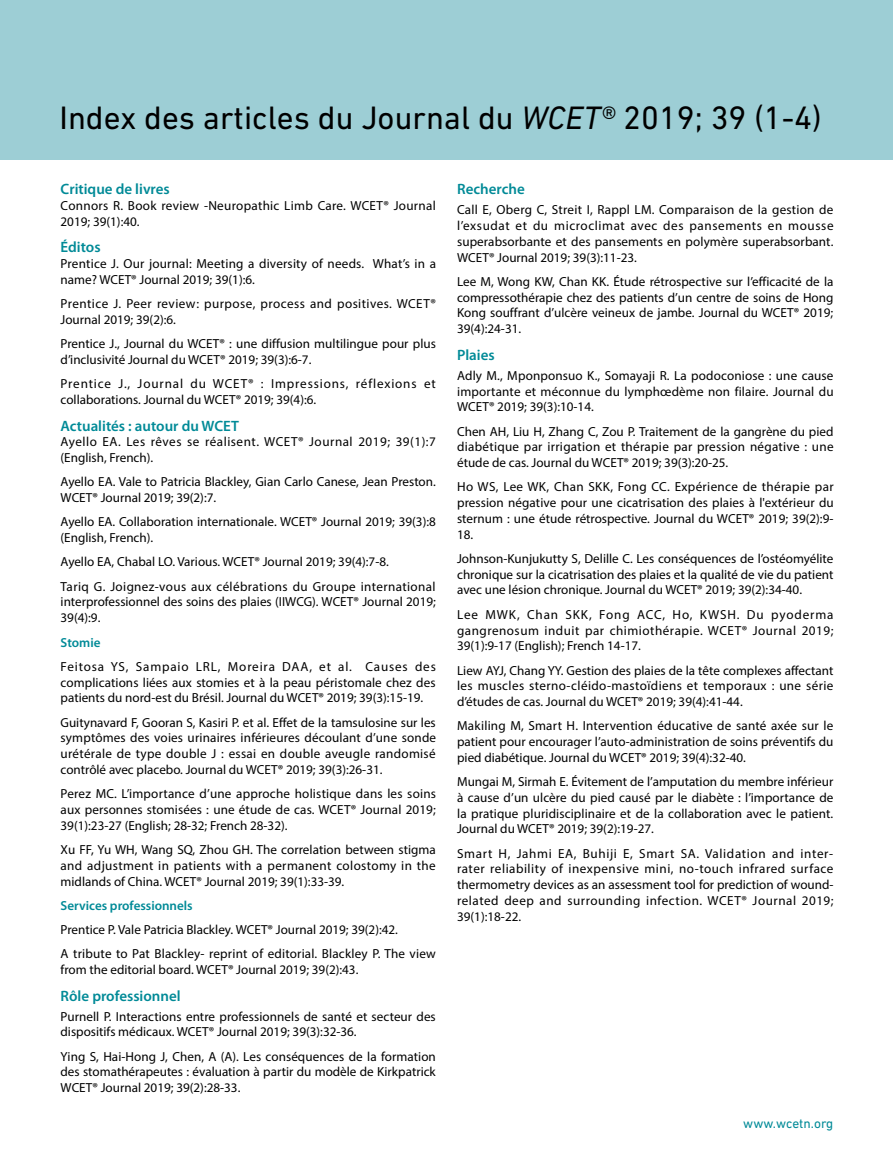
<style>
.page{position:relative;width:893px;height:1149px;background:#fff}
.page>*{position:absolute;margin:0;border:0;box-sizing:border-box;transform-origin:0 0}
.t1{font:33px "DIN Next LT Pro";color:#000}
.t2{font:600 15px "Myriad Pro";color:#008a97}
.t3{font:13.5px "DIN Next LT Pro";color:#008a97}
.t4{font:13.2px/15.8px "Myriad Pro";color:#000;text-align:justify}
.t5{font:13.2px/15.8px "Myriad Pro";letter-spacing:.025em;color:#000}
.t6{font:13.2px/15.8px "Myriad Pro";letter-spacing:.06em;color:#000}
.t7{font:13.2px/15.8px "Myriad Pro";letter-spacing:.035em;color:#000}
.t8{font:13.2px/15.8px "Myriad Pro";letter-spacing:.04em;color:#000}
.t9{font:600 13.2px "Myriad Pro";color:#008a97}
.s1{font-style:italic}
</style>
<div class="page">
<div style="left:0;top:0;width:893px;height:159px;background:#9dced5"></div>
<h1 class="t1" style="left:60px;top:98px;width:763px">Index des articles du Journal du <span class="s1">WCET®</span> 2019; 39 (1-4)</h1>
<p class="t2" style="left:61px;top:180px;width:111px">Critique de livres</p>
<p class="t5" style="left:61px;top:197px;width:377px">Connors R. Book review -Neuropathic Limb Care. WCET® Journal<br>2019; 39(1):40.</p>
<p class="t2" style="left:61px;top:238px;width:42px">Éditos</p>
<p class="t4" style="left:61px;top:255px;width:377px">Prentice J. Our journal: Meeting a diversity of needs. What’s in a name? WCET® Journal 2019; 39(1):6.</p>
<p class="t7" style="left:61px;top:295px;width:377px">Prentice J. Peer review: purpose, process and positives. WCET®<br>Journal 2019; 39(2):6.</p>
<p class="t4" style="left:61px;top:335px;width:377px">Prentice J., Journal du WCET® : une diffusion multilingue pour plus d’inclusivité Journal du WCET® 2019; 39(3):6-7.</p>
<p class="t6" style="left:61px;top:375px;width:377px">Prentice J., Journal du WCET® : Impressions, réflexions et collaborations. Journal du WCET® 2019; 39(4):6.</p>
<p class="t2" style="left:61px;top:416px;width:180px">Actualités : autour du WCET</p>
<p class="t8" style="left:61px;top:433px;width:377px">Ayello EA. Les rêves se réalisent. WCET® Journal 2019; 39(1):7 (English, French).</p>
<p class="t4" style="left:61px;top:473px;width:377px">Ayello EA. Vale to Patricia Blackley, Gian Carlo Canese, Jean Preston.<br>WCET® Journal 2019; 39(2):7.</p>
<p class="t4" style="left:61px;top:513px;width:377px">Ayello EA. Collaboration internationale. WCET® Journal 2019; 39(3):8 (English, French).</p>
<p class="t5" style="left:61px;top:549px;width:377px;line-height:24.3px">Ayello EA, Chabal LO. Various. WCET® Journal 2019; 39(4):7-8.<br>Tariq G. Joignez-vous aux célébrations du Groupe international</p>
<p class="t4" style="left:61px;top:593px;width:377px">interprofessionnel des soins des plaies (IIWCG). WCET® Journal 2019;<br>39(4):9.</p>
<p class="t9" style="left:61px;top:633px;width:41px">Stomie</p>
<p class="t4" style="left:61px;top:658px;width:377px">Feitosa YS, Sampaio LRL, Moreira DAA, et al. Causes des complications liées aux stomies et à la peau péristomale chez des patients du nord-est du Brésil. Journal du WCET® 2019; 39(3):15-19.</p>
<p class="t4" style="left:61px;top:713px;width:377px">Guitynavard F, Gooran S, Kasiri P. et al. Effet de la tamsulosine sur les symptômes des voies urinaires inférieures découlant d’une sonde urétérale de type double J : essai en double aveugle randomisé contrôlé avec placebo. Journal du WCET® 2019; 39(3):26-31.</p>
<p class="t4" style="left:61px;top:785px;width:377px">Perez MC. L’importance d’une approche holistique dans les soins aux personnes stomisées : une étude de cas. WCET® Journal 2019; 39(1):23-27 (English; 28-32; French 28-32).</p>
<p class="t4" style="left:61px;top:841px;width:377px">Xu FF, Yu WH, Wang SQ, Zhou GH. The correlation between stigma and adjustment in patients with a permanent colostomy in the midlands of China. WCET® Journal 2019; 39(1):33-39.</p>
<p class="t9" style="left:61px;top:896px;width:134px">Services professionnels</p>
<p class="t4" style="left:61px;top:916px;width:377px;line-height:24.3px">Prentice P. Vale Patricia Blackley. WCET® Journal 2019; 39(2):42.<br>A tribute to Pat Blackley- reprint of editorial. Blackley P. The view</p>
<p class="t4" style="left:61px;top:961px;width:299px">from the editorial board. WCET® Journal 2019; 39(2):43.</p>
<p class="t2" style="left:61px;top:985px;width:122px">Rôle professionnel</p>
<p class="t4" style="left:61px;top:1007px;width:377px">Purnell P. Interactions entre professionnels de santé et secteur des dispositifs médicaux. WCET® Journal 2019; 39(3):32-36.</p>
<p class="t4" style="left:61px;top:1047px;width:377px">Ying S, Hai-Hong J, Chen, A (A). Les conséquences de la formation des stomathérapeutes : évaluation à partir du modèle de Kirkpatrick WCET® Journal 2019; 39(2):28-33.</p>
<p class="t2" style="left:457px;top:180px;width:69px">Recherche</p>
<p class="t4" style="left:457px;top:202px;width:378px">Call E, Oberg C, Streit I, Rappl LM. Comparaison de la gestion de l’exsudat et du microclimat avec des pansements en mousse superabsorbante et des pansements en polymère superabsorbant.<br>WCET® Journal 2019; 39(3):11-23.</p>
<p class="t4" style="left:457px;top:273px;width:378px">Lee M, Wong KW, Chan KK. Étude rétrospective sur l’efficacité de la compressothérapie chez des patients d’un centre de soins de Hong Kong souffrant d’ulcère veineux de jambe. Journal du WCET® 2019; 39(4):24-31.</p>
<p class="t2" style="left:457px;top:345px;width:39px">Plaies</p>
<p class="t4" style="left:457px;top:367px;width:378px">Adly M., Mponponsuo K., Somayaji R. La podoconiose : une cause importante et méconnue du lymphœdème non filaire. Journal du WCET® 2019; 39(3):10-14.</p>
<p class="t4" style="left:457px;top:423px;width:378px">Chen AH, Liu H, Zhang C, Zou P. Traitement de la gangrène du pied diabétique par irrigation et thérapie par pression négative : une étude de cas. Journal du WCET® 2019; 39(3):20-25.</p>
<p class="t4" style="left:457px;top:478px;width:378px">Ho WS, Lee WK, Chan SKK, Fong CC. Expérience de thérapie par pression négative pour une cicatrisation des plaies à l'extérieur du sternum : une étude rétrospective. Journal du WCET® 2019; 39(2):9- 18.</p>
<p class="t4" style="left:457px;top:550px;width:378px">Johnson-Kunjukutty S, Delille C. Les conséquences de l’ostéomyélite chronique sur la cicatrisation des plaies et la qualité de vie du patient avec une lésion chronique. Journal du WCET® 2019; 39(2):34-40.</p>
<p class="t4" style="left:457px;top:606px;width:378px">Lee MWK, Chan SKK, Fong ACC, Ho, KWSH. Du pyoderma gangrenosum induit par chimiothérapie. WCET® Journal 2019; 39(1):9-17 (English); French 14-17.</p>
<p class="t4" style="left:457px;top:661px;width:378px">Liew AYJ, Chang YY. Gestion des plaies de la tête complexes affectant les muscles sterno-cléido-mastoïdiens et temporaux : une série d’études de cas. Journal du WCET® 2019; 39(4):41-44.</p>
<p class="t4" style="left:457px;top:717px;width:378px">Makiling M, Smart H. Intervention éducative de santé axée sur le patient pour encourager l’auto-administration de soins préventifs du pied diabétique. Journal du WCET® 2019; 39(4):32-40.</p>
<p class="t4" style="left:457px;top:773px;width:378px">Mungai M, Sirmah E. Évitement de l’amputation du membre inférieur à cause d’un ulcère du pied causé par le diabète : l’importance de la pratique pluridisciplinaire et de la collaboration avec le patient.<br>Journal du WCET® 2019; 39(2):19-27.</p>
<p class="t4" style="left:457px;top:844px;width:378px">Smart H, Jahmi EA, Buhiji E, Smart SA. Validation and inter&shy;rater reliability of inexpensive mini, no-touch infrared surface thermometry devices as an assessment tool for prediction of wound&shy;related deep and surrounding infection. WCET® Journal 2019; 39(1):18-22.</p>
<p class="t3" style="left:743px;top:1114px;width:92px">www.wcetn.org</p>
</div>
